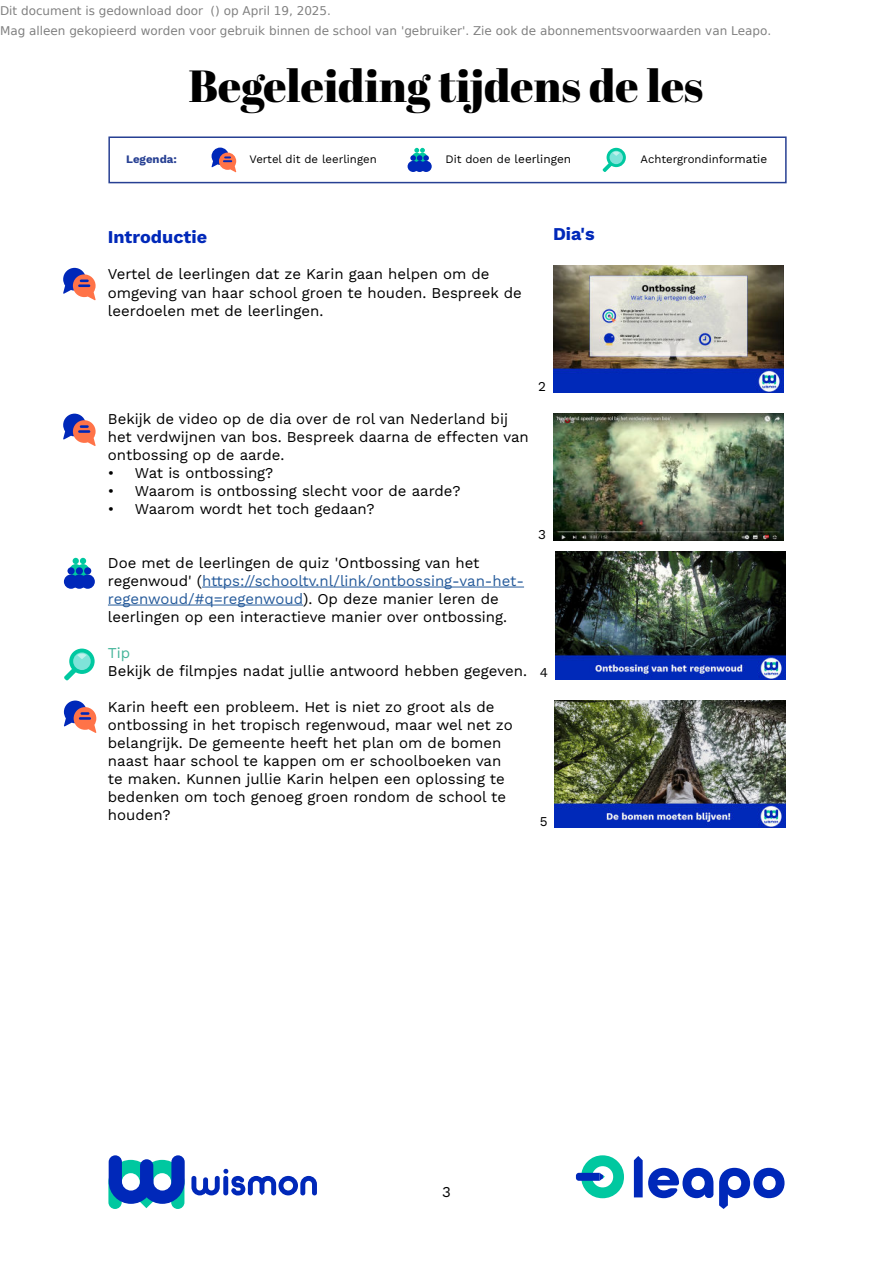
<style>
.page{position:relative;width:893px;height:1263px;background:#fff}
.page>*{position:absolute;margin:0;border:0;box-sizing:border-box;transform-origin:0 0}
.t1{font:45px "Abril Fatface";color:#000}
.t2{font:700 18px "Work Sans";color:#0028b9}
.t3{font:15px/18px "Work Sans";color:#000}
.t4{font:15px "Work Sans";color:#42b499}
.t5{font:13.5px "Work Sans";color:#000}
.t6{font:12px/20.4px "DejaVu Sans";color:rgb(0 0 0/.5)}
.t7{font:11.85px "Work Sans";color:#000}
.t8{font:11.4px "Work Sans";color:#000}
.t9{font:700 11.4px "Work Sans";color:#274093}
.s1{font-size:11.4px}
.s2{font-size:11.85px}
.s3{color:#265b9b}
</style>
<div class="page">
<svg style="left:108px;top:1155px;width:77px;height:54px"></svg>
<svg style="left:191px;top:1169px;width:126px;height:26px"></svg>
<svg style="left:576px;top:1155px;width:48px;height:43px"></svg>
<svg style="left:634px;top:1156px;width:79px;height:42px"></svg>
<svg style="left:719px;top:1168px;width:65px;height:41px"></svg>
<hr style="left:202px;top:587px;width:322px;height:1px;background:#265b9b">
<hr style="left:108px;top:605px;width:195px;height:1px;background:#265b9b">
<img style="left:553px;top:266px;width:230px;height:127px">
<svg style="left:63px;top:268px;width:33px;height:32px"></svg>
<svg style="left:212px;top:148px;width:24px;height:24px"></svg>
<div style="left:412px;top:153px;width:10px;height:9px;background:#0099a6;border-radius:50%"></div>
<div style="left:418px;top:153px;width:9px;height:9px;background:#0085a9;border-radius:50%"></div>
<div style="left:414px;top:161px;width:11px;height:11px;background:#0028b9;border-radius:50%"></div>
<div style="left:421px;top:161px;width:11px;height:11px;background:#0028b9;border-radius:50%"></div>
<div style="left:408px;top:161px;width:11px;height:11px;background:#0028b9;border-radius:50%"></div>
<svg style="left:410px;top:148px;width:19px;height:13px"></svg>
<svg style="left:607px;top:148px;width:19px;height:19px"></svg>
<div style="left:609px;top:151px;width:14px;height:13px;background:#7fe3d9;border-radius:50%"></div>
<svg style="left:603px;top:152px;width:17px;height:20px"></svg>
<div style="left:108px;top:136px;width:679px;height:47px;border:2px solid #274093"></div>
<img style="left:553px;top:414px;width:230px;height:127px">
<svg style="left:63px;top:414px;width:33px;height:32px"></svg>
<img style="left:555px;top:552px;width:230px;height:127px">
<svg style="left:69px;top:564px;width:13px;height:13px"></svg>
<svg style="left:77px;top:564px;width:12px;height:13px"></svg>
<svg style="left:73px;top:558px;width:13px;height:6px"></svg>
<div style="left:72px;top:574px;width:15px;height:15px;background:#0028b9;border-radius:50%"></div>
<div style="left:76px;top:567px;width:7px;height:7px;background:#0028b9;border-radius:50%"></div>
<div style="left:81px;top:574px;width:14px;height:15px;background:#0028b9;border-radius:50%"></div>
<div style="left:84px;top:567px;width:7px;height:7px;background:#0028b9;border-radius:50%"></div>
<div style="left:64px;top:574px;width:14px;height:15px;background:#0028b9;border-radius:50%"></div>
<div style="left:67px;top:567px;width:8px;height:7px;background:#0028b9;border-radius:50%"></div>
<svg style="left:69px;top:648px;width:26px;height:26px"></svg>
<svg style="left:73px;top:652px;width:18px;height:18px"></svg>
<svg style="left:64px;top:654px;width:23px;height:26px"></svg>
<svg style="left:64px;top:700px;width:32px;height:33px"></svg>
<img style="left:555px;top:700px;width:230px;height:128px">
<p class="t6" style="left:0;top:0;width:773px">Dit document is gedownload door () op April 19, 2025.<br>Mag alleen gekopieerd worden voor gebruik binnen de school van 'gebruiker'. Zie ook de abonnementsvoorwaarden van Leapo.</p>
<h1 class="t1" style="left:188px;top:54px;width:517px">Begeleiding tijdens de les</h1>
<p class="t9" style="left:126px;top:155px;width:52px">Legenda:</p>
<p class="t8" style="left:249px;top:155px;width:129px">Vertel dit de leerlingen</p>
<p class="t7" style="left:445px;top:154px;width:127px"><span class="s1">Dit doen de</span> leerlingen</p>
<p class="t8" style="left:641px;top:155px;width:128px">Achtergrondinfor<span class="s2">matie</span></p>
<p class="t2" style="left:108px;top:230px;width:101px">Introductie</p>
<p class="t2" style="left:553px;top:226px;width:43px">Dia's</p>
<p class="t3" style="left:108px;top:266px;width:415px">Vertel de leerlingen dat ze Karin gaan helpen om de omgeving van haar school groen te houden. Bespreek de leerdoelen met de leerlingen.</p>
<p class="t3" style="left:108px;top:410px;width:422px">Bekijk de video op de dia over de rol van Nederland bij het verdwijnen van bos. Bespreek daarna de effecten van ontbossing op de aarde.</p>
<p class="t3" style="left:108px;top:464px;width:167px">• Wat is ontbossing?</p>
<p class="t3" style="left:108px;top:482px;width:354px">• Waarom is ontbossing slecht voor de aarde?</p>
<p class="t3" style="left:108px;top:500px;width:268px">• Waarom wordt het toch gedaan?</p>
<p class="t3" style="left:108px;top:554px;width:418px">Doe met de leerlingen de quiz 'Ontbossing van het regenwoud' (<span class="s3">https://schooltv.nl/link/ontbossing-van-het&shy;regenwoud/#q=regenwoud</span>). Op deze manier leren de leerlingen op een interactieve manier over ontbossing.</p>
<p class="t4" style="left:108px;top:646px;width:24px">Tip</p>
<p class="t3" style="left:108px;top:661px;width:421px">Bekijk de filmpjes nadat jullie antwoord hebben gegeven.</p>
<p class="t3" style="left:108px;top:698px;width:406px">Karin heeft een probleem. Het is niet zo groot als de ontbossing in het tropisch regenwoud, maar wel net zo belangrijk. De gemeente heeft het plan om de bomen naast haar school te kappen om er schoolboeken van te maken. Kunnen jullie Karin helpen een oplossing te bedenken om toch genoeg groen rondom de school te houden?</p>
<p class="t5" style="left:538px;top:381px;width:9px">2</p>
<p class="t5" style="left:538px;top:529px;width:9px">3</p>
<p class="t5" style="left:540px;top:667px;width:10px">4</p>
<p class="t5" style="left:540px;top:816px;width:9px">5</p>
<p class="t3" style="left:442px;top:1183px;width:10px">3</p>
</div>
